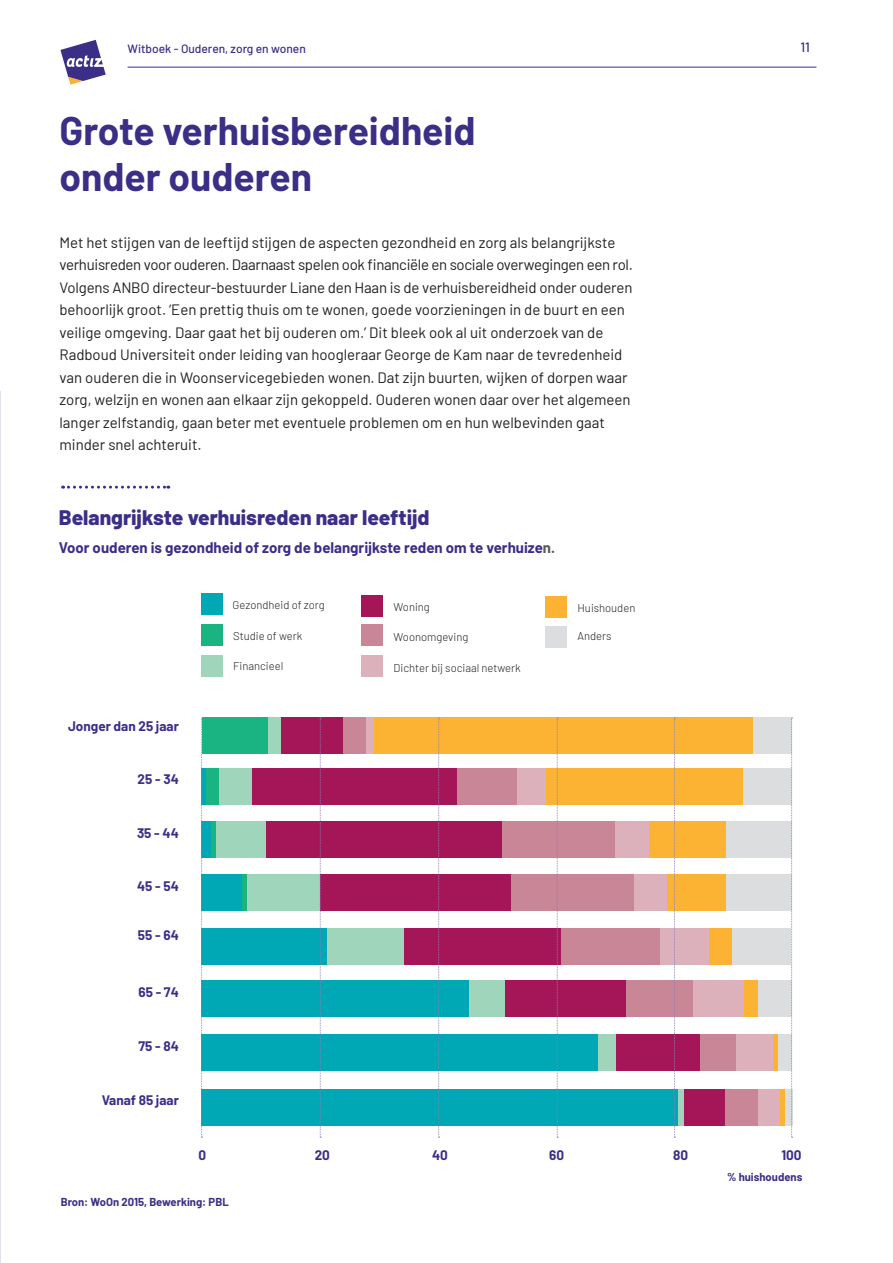
<style>
.page{position:relative;width:893px;height:1263px;background:#fff}
.page>*{position:absolute;margin:0;border:0;box-sizing:border-box;transform-origin:0 0}
.Titel_64pt{font:700 39px "Barlow";color:#3b2e86}
.Koppen{font:800 21px "Barlow";color:#3b2e86}
.Platte_tekst{font:15px/22.5px "Barlow";color:#231f20}
.Koppen-2{font:700 15px "Barlow";color:#3b2e86}
.Koppen-3{font:700 13.5px "Barlow";color:#3b2e86}
.t1{font:500 13.5px "Barlow";color:#3b2e86}
.t2{font:500 12px "Barlow";color:#3b2e86}
.Koppen-4{font:300 11.25px "Barlow";color:#231f20}
.Koppen-5{font:700 11.25px "Barlow";color:#3b2e86}
.s1{color:#57585a}
</style>
<div class="page">
<svg style="left:63px;top:486px;width:106px;height:3px"></svg>
<div style="left:202px;top:718px;width:67px;height:36px;background:#1ab483"></div>
<div style="left:201px;top:768px;width:14px;height:36px;background:#00a7b5"></div>
<div style="left:201px;top:821px;width:10px;height:36px;background:#00a7b5"></div>
<div style="left:201px;top:874px;width:41px;height:37px;background:#00a7b5"></div>
<div style="left:201px;top:928px;width:126px;height:36px;background:#00a7b5"></div>
<div style="left:201px;top:980px;width:269px;height:37px;background:#00a7b5"></div>
<div style="left:201px;top:1035px;width:398px;height:36px;background:#00a7b5"></div>
<div style="left:201px;top:1089px;width:477px;height:37px;background:#00a7b5"></div>
<div style="left:678px;top:1089px;width:8px;height:37px;background:#9ed5bb"></div>
<div style="left:684px;top:1089px;width:41px;height:37px;background:#a41658"></div>
<div style="left:725px;top:1089px;width:33px;height:37px;background:#c98697"></div>
<div style="left:758px;top:1089px;width:23px;height:37px;background:#ddb1bb"></div>
<div style="left:780px;top:1089px;width:5px;height:37px;background:#fcb333"></div>
<div style="left:785px;top:1089px;width:7px;height:37px;background:#dcdddf"></div>
<div style="left:599px;top:1035px;width:17px;height:36px;background:#9ed5bb"></div>
<div style="left:616px;top:1035px;width:86px;height:36px;background:#a41658"></div>
<div style="left:700px;top:1035px;width:37px;height:36px;background:#c98697"></div>
<div style="left:737px;top:1035px;width:37px;height:36px;background:#ddb1bb"></div>
<div style="left:773px;top:1035px;width:6px;height:36px;background:#fcb333"></div>
<div style="left:778px;top:1035px;width:14px;height:36px;background:#dcdddf"></div>
<div style="left:469px;top:980px;width:37px;height:37px;background:#9ed5bb"></div>
<div style="left:506px;top:980px;width:120px;height:37px;background:#a41658"></div>
<div style="left:626px;top:980px;width:67px;height:37px;background:#c98697"></div>
<div style="left:693px;top:980px;width:52px;height:37px;background:#ddb1bb"></div>
<div style="left:744px;top:980px;width:15px;height:37px;background:#fcb333"></div>
<div style="left:758px;top:980px;width:33px;height:37px;background:#dcdddf"></div>
<div style="left:327px;top:928px;width:78px;height:36px;background:#9ed5bb"></div>
<div style="left:404px;top:928px;width:158px;height:36px;background:#a41658"></div>
<div style="left:561px;top:928px;width:99px;height:36px;background:#c98697"></div>
<div style="left:660px;top:928px;width:50px;height:36px;background:#ddb1bb"></div>
<div style="left:709px;top:928px;width:24px;height:36px;background:#fcb333"></div>
<div style="left:732px;top:928px;width:59px;height:36px;background:#dcdddf"></div>
<div style="left:242px;top:874px;width:6px;height:37px;background:#1ab483"></div>
<div style="left:247px;top:874px;width:73px;height:37px;background:#9ed5bb"></div>
<div style="left:320px;top:874px;width:191px;height:37px;background:#a41658"></div>
<div style="left:511px;top:874px;width:123px;height:37px;background:#c98697"></div>
<div style="left:634px;top:874px;width:34px;height:37px;background:#ddb1bb"></div>
<div style="left:667px;top:874px;width:60px;height:37px;background:#fcb333"></div>
<div style="left:727px;top:874px;width:65px;height:37px;background:#dcdddf"></div>
<div style="left:211px;top:821px;width:5px;height:36px;background:#1ab483"></div>
<div style="left:216px;top:821px;width:52px;height:36px;background:#9ed5bb"></div>
<div style="left:267px;top:821px;width:236px;height:36px;background:#a41658"></div>
<div style="left:502px;top:821px;width:113px;height:36px;background:#c98697"></div>
<div style="left:615px;top:821px;width:35px;height:36px;background:#ddb1bb"></div>
<div style="left:649px;top:821px;width:78px;height:36px;background:#fcb333"></div>
<div style="left:727px;top:821px;width:65px;height:36px;background:#dcdddf"></div>
<div style="left:269px;top:718px;width:13px;height:36px;background:#9ed5bb"></div>
<div style="left:281px;top:718px;width:64px;height:36px;background:#a41658"></div>
<div style="left:344px;top:718px;width:22px;height:36px;background:#c98697"></div>
<div style="left:366px;top:718px;width:8px;height:36px;background:#ddb1bb"></div>
<div style="left:374px;top:718px;width:380px;height:36px;background:#fcb333"></div>
<div style="left:753px;top:718px;width:38px;height:36px;background:#dcdddf"></div>
<div style="left:206px;top:768px;width:13px;height:36px;background:#1ab483"></div>
<div style="left:219px;top:768px;width:34px;height:36px;background:#9ed5bb"></div>
<div style="left:252px;top:768px;width:206px;height:36px;background:#a41658"></div>
<div style="left:457px;top:768px;width:60px;height:36px;background:#c98697"></div>
<div style="left:518px;top:768px;width:30px;height:36px;background:#ddb1bb"></div>
<div style="left:546px;top:768px;width:197px;height:36px;background:#fcb333"></div>
<div style="left:743px;top:768px;width:49px;height:36px;background:#dcdddf"></div>
<svg style="left:438px;top:718px;width:2px;height:420px"></svg>
<svg style="left:557px;top:718px;width:1px;height:420px"></svg>
<svg style="left:674px;top:718px;width:1px;height:420px"></svg>
<svg style="left:320px;top:718px;width:1px;height:420px"></svg>
<svg style="left:201px;top:718px;width:2px;height:420px"></svg>
<svg style="left:791px;top:718px;width:2px;height:420px"></svg>
<div style="left:545px;top:626px;width:22px;height:21px;background:#dcdddf"></div>
<div style="left:545px;top:596px;width:22px;height:22px;background:#fcb333"></div>
<div style="left:361px;top:655px;width:22px;height:22px;background:#ddb1bb"></div>
<div style="left:361px;top:624px;width:22px;height:22px;background:#c98697"></div>
<div style="left:361px;top:596px;width:22px;height:21px;background:#a41658"></div>
<div style="left:201px;top:655px;width:21px;height:22px;background:#9ed5bb"></div>
<div style="left:201px;top:624px;width:21px;height:22px;background:#1ab483"></div>
<div style="left:201px;top:594px;width:21px;height:21px;background:#00a7b5"></div>
<svg style="left:60px;top:40px;width:46px;height:45px"></svg>
<hr style="left:128px;top:67px;width:688px;height:1px;background:#3b2e86">
<p class="t2" style="left:128px;top:39px;width:180px">Witboek - Ouderen, zorg en wonen</p>
<p class="t1" style="left:800px;top:37px;width:11px">11</p>
<p class="Titel_64pt" style="left:60px;top:102px;width:417px">Grote verhuisbereidheid</p>
<p class="Titel_64pt" style="left:60px;top:148px;width:254px">onder ouderen</p>
<p class="Platte_tekst" style="left:60px;top:230px;width:575px">Met het stijgen van de leeftijd stijgen de aspecten gezondheid en zorg als belangrijkste verhuisreden voor ouderen. Daarnaast spelen ook financiële en sociale overwegingen een rol.<br>Volgens ANBO directeur-bestuurder Liane den Haan is de verhuisbereidheid onder ouderen behoorlijk groot. ‘Een prettig thuis om te wonen, goede voorzieningen in de buurt en een veilige omgeving. Daar gaat het bij ouderen om.’ Dit bleek ook al uit onderzoek van de</p>
<p class="Platte_tekst" style="left:60px;top:342px;width:573px">Radboud Universiteit onder leiding van hoogleraar George de Kam naar de tevredenheid van ouderen die in Woonservicegebieden wonen. Dat zijn buurten, wijken of dorpen waar zorg, welzijn en wonen aan elkaar zijn gekoppeld. Ouderen wonen daar over het algemeen langer zelfstandig, gaan beter met eventuele problemen om en hun welbevinden gaat minder snel achteruit.</p>
<p class="Koppen" style="left:59px;top:502px;width:372px">Belangrijkste verhuisreden naar leeftijd</p>
<p class="Koppen-2" style="left:59px;top:537px;width:498px">Voor ouderen is gezondheid of zorg de belangrijkste reden om te verhuize<span class="s1">n.</span></p>
<p class="Koppen-3" style="left:68px;top:716px;width:112px">Jonger dan 25 jaar</p>
<p class="Koppen-3" style="left:138px;top:770px;width:43px">25 - 34</p>
<p class="Koppen-3" style="left:137px;top:823px;width:43px">35 - 44</p>
<p class="Koppen-3" style="left:137px;top:876px;width:43px">45 - 54</p>
<p class="Koppen-3" style="left:138px;top:925px;width:42px">55 - 64</p>
<p class="Koppen-3" style="left:139px;top:982px;width:42px">65 - 74</p>
<p class="Koppen-3" style="left:138px;top:1036px;width:42px">75 - 84</p>
<p class="Koppen-3" style="left:102px;top:1090px;width:79px">Vanaf 85 jaar</p>
<p class="Koppen-4" style="left:233px;top:597px;width:94px">Gezondheid of zorg</p>
<p class="Koppen-4" style="left:233px;top:627px;width:71px">Studie of werk</p>
<p class="Koppen-4" style="left:233px;top:658px;width:52px">Financieel</p>
<p class="Koppen-4" style="left:394px;top:599px;width:38px">Woning</p>
<p class="Koppen-4" style="left:394px;top:629px;width:76px">Woonomgeving</p>
<p class="Koppen-4" style="left:394px;top:660px;width:129px">Dichter bij sociaal netwerk</p>
<p class="Koppen-4" style="left:577px;top:600px;width:59px">Huishouden</p>
<p class="Koppen-4" style="left:577px;top:628px;width:36px">Anders</p>
<p class="Koppen-3" style="left:199px;top:1145px;width:9px">0</p>
<p class="Koppen-3" style="left:315px;top:1145px;width:17px">20</p>
<p class="Koppen-3" style="left:432px;top:1145px;width:17px">40</p>
<p class="Koppen-3" style="left:549px;top:1145px;width:16px">60</p>
<p class="Koppen-3" style="left:673px;top:1145px;width:16px">80</p>
<p class="Koppen-3" style="left:781px;top:1145px;width:22px">100</p>
<p class="Koppen-5" style="left:61px;top:1194px;width:170px">Bron: WoOn 2015, Bewerking: PBL</p>
<p class="Koppen-5" style="left:727px;top:1168px;width:77px">% huishoudens</p>
</div>
